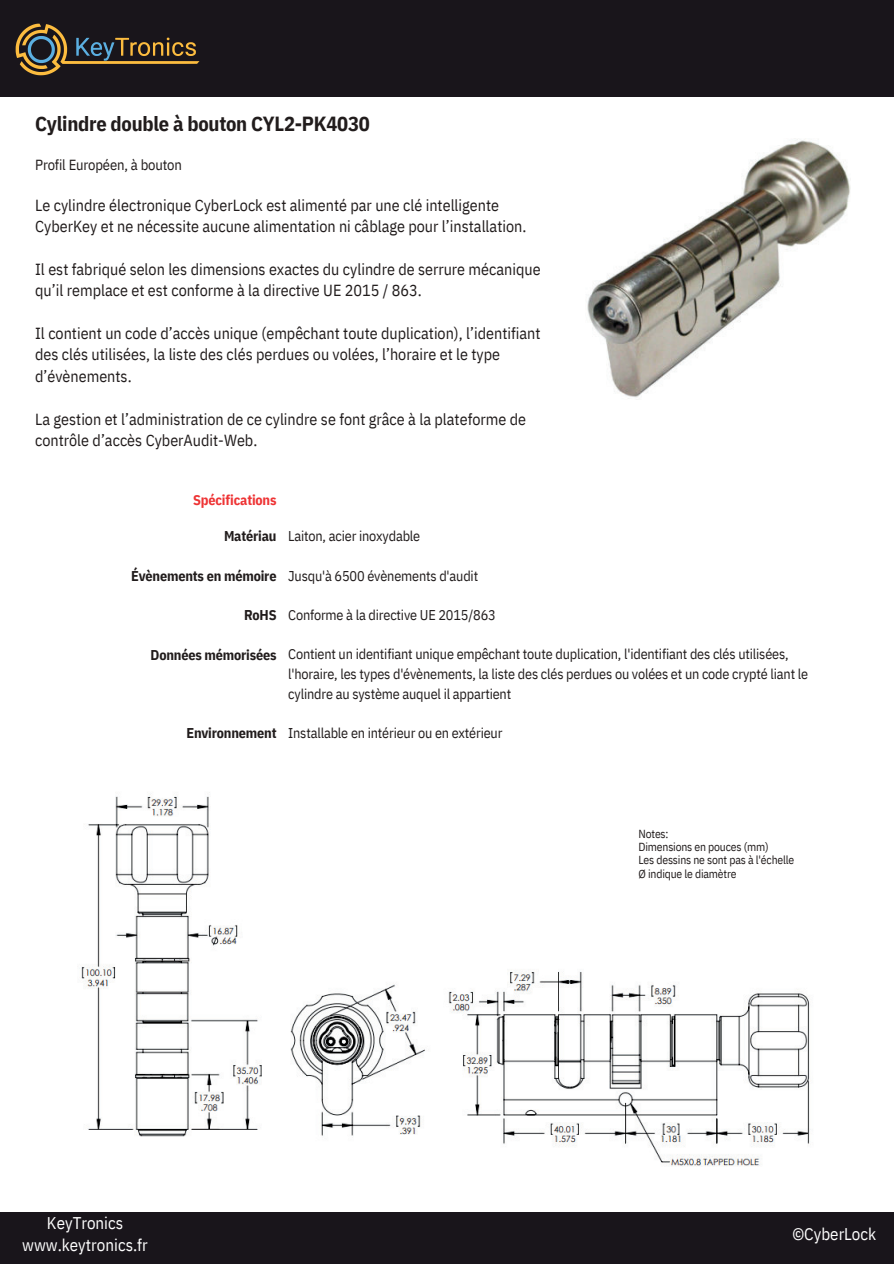
<style>
.page{position:relative;width:894px;height:1264px;background:#fff}
.page>*{position:absolute;margin:0;border:0;box-sizing:border-box;transform-origin:0 0}
.t1{font:700 20.4px "IBM Plex Sans Cond";letter-spacing:-.01em;color:#211c1c}
.t2{font:16.95px/21.9px "IBM Plex Sans Cond";color:#fff;text-align:center}
.t3{font:16.05px/21.3px "IBM Plex Sans Cond";color:#211c1c}
.t4{font:14.55px "IBM Plex Sans Cond";letter-spacing:-.01em;color:#211c1c}
.t5{font:14.25px/19.6px "IBM Plex Sans Cond";letter-spacing:-.01em;color:#211c1c}
.t6{font:700 14.25px "IBM Plex Sans Cond";letter-spacing:-.01em;color:#211c1c}
.t7{font:700 14.25px "IBM Plex Sans Cond";letter-spacing:-.01em;color:#ee3435}
.t8{font:11.7px/13.2px "IBM Plex Sans Cond";letter-spacing:-.015em;color:#211c1c}
</style>
<div class="page">
<div style="left:0;top:0;width:893px;height:97px;background:#19151b"></div>
<div style="left:0;top:1212px;width:893px;height:51px;background:#19151b"></div>
<img style="left:587px;top:139px;width:263px;height:261px">
<img style="left:290px;top:971px;width:520px;height:196px">
<img style="left:81px;top:792px;width:181px;height:345px">
<svg style="left:16px;top:24px;width:184px;height:51px"></svg>
<p class="t1" style="left:35px;top:108px;width:336px">Cylindre double à bouton CYL2-PK4030</p>
<p class="t4" style="left:35px;top:154px;width:148px">Profil Européen, à bouton</p>
<p class="t3" style="left:35px;top:193px;width:492px">Le cylindre électronique CyberLock est alimenté par une clé intelligente<br>CyberKey et ne nécessite aucune alimentation ni câblage pour l’installation.</p>
<p class="t3" style="left:35px;top:257px;width:507px">Il est fabriqué selon les dimensions exactes du cylindre de serrure mécanique qu’il remplace et est conforme à la directive UE 2015 / 863.</p>
<p class="t3" style="left:35px;top:321px;width:507px">Il contient un code d’accès unique (empêchant toute duplication), l’identifiant des clés utilisées, la liste des clés perdues ou volées, l’horaire et le type d’évènements.</p>
<p class="t3" style="left:35px;top:407px;width:492px">La gestion et l’administration de ce cylindre se font grâce à la plateforme de contrôle d’accès CyberAudit-Web.</p>
<p class="t7" style="left:193px;top:489px;width:85px">Spécifications</p>
<p class="t6" style="left:224px;top:525px;width:54px">Matériau</p>
<p class="t6" style="left:131px;top:564px;width:147px">Évènements en mémoire</p>
<p class="t6" style="left:244px;top:603px;width:34px">RoHS</p>
<p class="t6" style="left:150px;top:643px;width:127px">Données mémorisées</p>
<p class="t6" style="left:186px;top:722px;width:92px">Environnement</p>
<p class="t5" style="left:288px;top:525px;width:133px">Laiton, acier inoxydable</p>
<p class="t5" style="left:288px;top:564px;width:191px">Jusqu'à 6500 évènements d'audit</p>
<p class="t5" style="left:288px;top:604px;width:209px">Conforme à la directive UE 2015/863</p>
<p class="t5" style="left:288px;top:643px;width:521px">Contient un identifiant unique empêchant toute duplication, l'identifiant des clés utilisées, l'horaire, les types d'évènements, la liste des clés perdues ou volées et un code crypté liant le cylindre au système auquel il appartient</p>
<p class="t5" style="left:288px;top:722px;width:216px">Installable en intérieur ou en extérieur</p>
<p class="t8" style="left:638px;top:826px;width:157px">Notes:<br>Dimensions en pouces (mm)<br>Les dessins ne sont pas à l'échelle<br>Ø indique le diamètre</p>
<p class="t2" style="left:22px;top:1210px;width:127px">KeyTronics www.keytronics.fr</p>
<p class="t2" style="left:792px;top:1221px;width:85px">©CyberLock</p>
</div>
